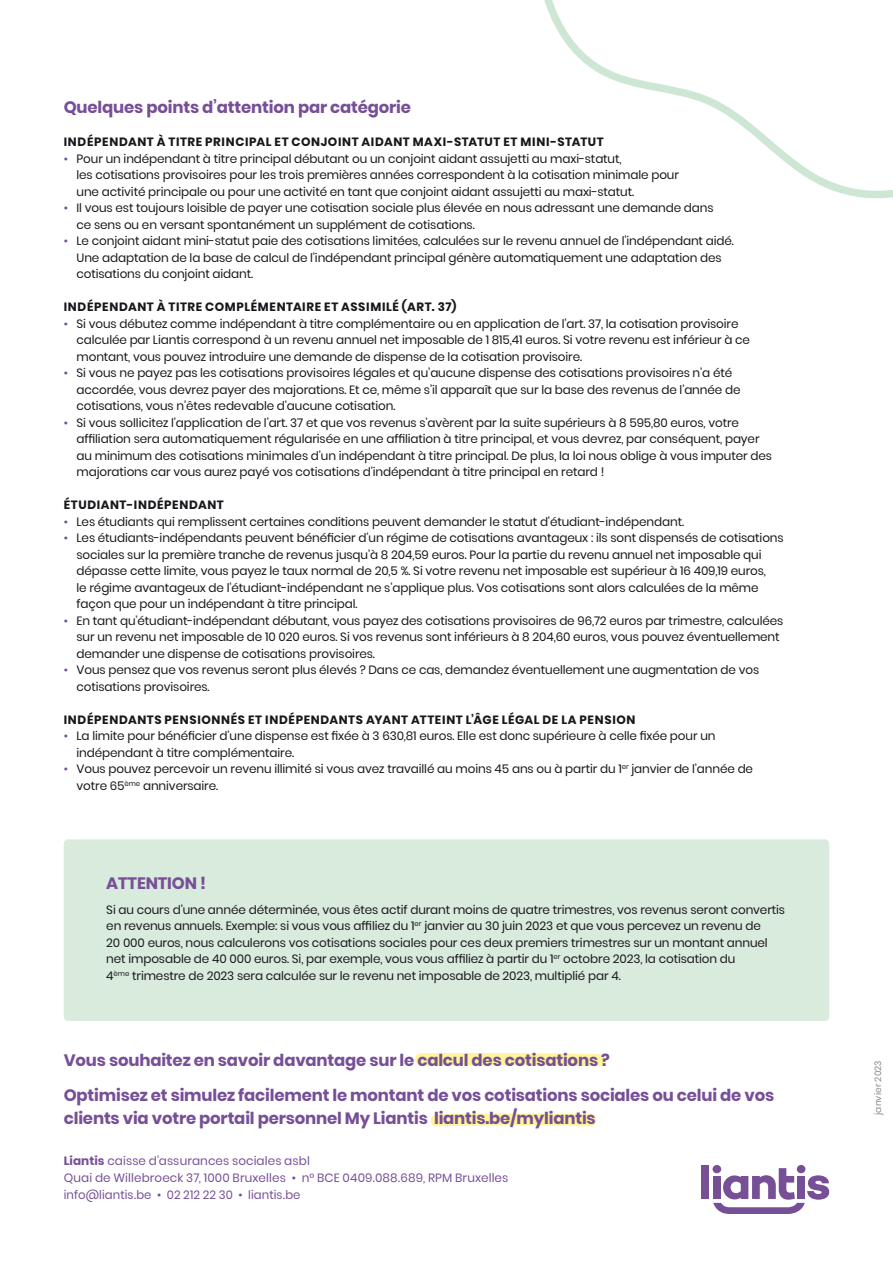
<style>
.page{position:relative;width:893px;height:1263px;background:#fff}
.page>*{position:absolute;margin:0;border:0;box-sizing:border-box;transform-origin:0 0}
.t1{font:700 16.5px/35.2px "Poppins";letter-spacing:-.01em;color:#774f97}
.t2{font:12px/16.5px "Poppins";letter-spacing:-.01em;color:#1a171c}
.t3{font:700 12px "Poppins";letter-spacing:.05em;color:#1a171c}
.t4{font:12px/17.1px "Poppins";letter-spacing:.01em;color:#774f97}
.t5{font:9px "Poppins";letter-spacing:.015em;color:#87888a}
.s1{color:#774f97}
.s2{font-weight:700}
</style>
<div class="page">
<div style="left:702px;top:1165px;width:7px;height:34px;background:#774f97"></div>
<div style="left:713px;top:1165px;width:8px;height:8px;background:#774f97;border-radius:50%"></div>
<div style="left:797px;top:1165px;width:8px;height:8px;background:#774f97;border-radius:50%"></div>
<svg style="left:713px;top:1168px;width:116px;height:46px"></svg>
<svg style="left:544px;top:0;width:349px;height:199px"></svg>
<div style="left:64px;top:839px;width:765px;height:182px;background:#d8ebdd;border-radius:4px"></div>
<svg style="left:415px;top:1053px;width:191px;height:14px;background:#fff6aa"></svg>
<svg style="left:430px;top:1113px;width:167px;height:14px;background:#fff6ab"></svg>
<h1 class="t1" style="left:64px;top:90px;width:349px">Quelques points d’attention par catégorie</h1>
<p class="t3" style="left:64px;top:135px;width:541px">INDÉPENDANT À TITRE PRINCIPAL ET CONJOINT AIDANT MAXI-STATUT ET MINI-STATUT</p>
<p class="t2" style="left:77px;top:150px;width:604px;text-indent:-13px"><span class="s1">•</span> Pour un indépendant à titre principal débutant ou un conjoint aidant assujetti au maxi-statut,<br>les cotisations provisoires pour les trois premières années correspondent à la cotisation minimale pour une activité principale ou pour une activité en tant que conjoint aidant assujetti au maxi-statut.</p>
<p class="t2" style="left:77px;top:200px;width:639px;text-indent:-13px"><span class="s1">•</span> Il vous est toujours loisible de payer une cotisation sociale plus élevée en nous adressant une demande dans ce sens ou en versant spontanément un supplément de cotisations.</p>
<p class="t2" style="left:77px;top:233px;width:659px;text-indent:-13px"><span class="s1">•</span> Le conjoint aidant mini-statut paie des cotisations limitées, calculées sur le revenu annuel de l’indépendant aidé.<br>Une adaptation de la base de calcul de l’indépendant principal génère automatiquement une adaptation des cotisations du conjoint aidant.</p>
<p class="t3" style="left:64px;top:300px;width:394px">INDÉPENDANT À TITRE COMPLÉMENTAIRE ET ASSIMILÉ (ART. 37)</p>
<p class="t2" style="left:77px;top:315px;width:675px;text-indent:-13px"><span class="s1">•</span> Si vous débutez comme indépendant à titre complémentaire ou en application de l’art. 37, la cotisation provisoire calculée par Liantis correspond à un revenu annuel net imposable de 1 815,41 euros. Si votre revenu est inférieur à ce montant, vous pouvez introduire une demande de dispense de la cotisation provisoire.</p>
<p class="t2" style="left:77px;top:365px;width:665px;text-indent:-13px"><span class="s1">•</span> Si vous ne payez pas les cotisations provisoires légales et qu’aucune dispense des cotisations provisoires n’a été accordée, vous devrez payer des majorations. Et ce, même s’il apparaît que sur la base des revenus de l’année de cotisations, vous n’êtes redevable d’aucune cotisation.</p>
<p class="t2" style="left:77px;top:414px;width:697px;text-indent:-13px"><span class="s1">•</span> Si vous sollicitez l’application de l’art. 37 et que vos revenus s’avèrent par la suite supérieurs à 8 595,80 euros, votre affiliation sera automatiquement régularisée en une affiliation à titre principal, et vous devrez, par conséquent, payer au minimum des cotisations minimales d’un indépendant à titre principal. De plus, la loi nous oblige à vous imputer des majorations car vous aurez payé vos cotisations d’indépendant à titre principal en retard !</p>
<p class="t3" style="left:64px;top:498px;width:162px">ÉTUDIANT-INDÉPENDANT</p>
<p class="t2" style="left:64px;top:513px;width:622px"><span class="s1">•</span> Les étudiants qui remplissent certaines conditions peuvent demander le statut d’étudiant-indépendant.</p>
<p class="t2" style="left:77px;top:530px;width:709px;text-indent:-13px"><span class="s1">•</span> Les étudiants-indépendants peuvent bénéficier d’un régime de cotisations avantageux : ils sont dispensés de cotisations sociales sur la première tranche de revenus jusqu’à 8 204,59 euros. Pour la partie du revenu annuel net imposable qui dépasse cette limite, vous payez le taux normal de 20,5 %. Si votre revenu net imposable est supérieur à 16 409,19 euros,<br>le régime avantageux de l’étudiant-indépendant ne s’applique plus. Vos cotisations sont alors calculées de la même façon que pour un indépendant à titre principal.</p>
<p class="t2" style="left:77px;top:612px;width:708px;text-indent:-13px"><span class="s1">•</span> En tant qu’étudiant-indépendant débutant, vous payez des cotisations provisoires de 96,72 euros par trimestre, calculées sur un revenu net imposable de 10 020 euros. Si vos revenus sont inférieurs à 8 204,60 euros, vous pouvez éventuellement demander une dispense de cotisations provisoires.</p>
<p class="t2" style="left:77px;top:662px;width:684px;text-indent:-13px"><span class="s1">•</span> Vous pensez que vos revenus seront plus élevés ? Dans ce cas, demandez éventuellement une augmentation de vos cotisations provisoires.</p>
<p class="t3" style="left:64px;top:713px;width:573px">INDÉPENDANTS PENSIONNÉS ET INDÉPENDANTS AYANT ATTEINT L’ÂGE LÉGAL DE LA PENSION</p>
<p class="t2" style="left:77px;top:728px;width:640px;text-indent:-13px"><span class="s1">•</span> La limite pour bénéficier d’une dispense est fixée à 3 630,81 euros. Elle est donc supérieure à celle fixée pour un indépendant à titre complémentaire.</p>
<p class="t2" style="left:77px;top:761px;width:678px;text-indent:-13px"><span class="s1">•</span> Vous pouvez percevoir un revenu illimité si vous avez travaillé au moins 45 ans ou à partir du 1<sup>er</sup> janvier de l’année de votre 65<sup>ème</sup> anniversaire.</p>
<h1 class="t1" style="left:106px;top:865px;width:101px">ATTENTION !</h1>
<p class="t2" style="left:106px;top:901px;width:680px">Si au cours d’une année déterminée, vous êtes actif durant moins de quatre trimestres, vos revenus seront convertis en revenus annuels. Exemple: si vous vous affiliez du 1<sup>er</sup> janvier au 30 juin 2023 et que vous percevez un revenu de<br>20 000 euros, nous calculerons vos cotisations sociales pour ces deux premiers trimestres sur un montant annuel net imposable de 40 000 euros. Si, par exemple, vous vous affiliez à partir du 1<sup>er</sup> octobre 2023, la cotisation du<br>4<sup>ème</sup> trimestre de 2023 sera calculée sur le revenu net imposable de 2023, multiplié par 4.</p>
<h1 class="t1" style="left:64px;top:1042px;width:712px">Vous souhaitez en savoir davantage sur le calcul des cotisations ?<br>Optimisez et simulez facilement le montant de vos cotisations sociales ou celui de vos</h1>
<h1 class="t1" style="left:64px;top:1100px;width:533px">clients via votre portail personnel My Liantis liantis.be/myliantis</h1>
<p class="t4" style="left:64px;top:1152px;width:446px"><span class="s2">Liantis</span> caisse d’assurances sociales asbl<br>Quai de Willebroeck 37, 1000 Bruxelles • n° BCE 0409.088.689, RPM Bruxelles info@liantis.be • 02 212 22 30 • liantis.be</p>
<p class="t5" style="left:873px;top:1115px;width:56px;rotate:-90deg">janvier 2023</p>
</div>
